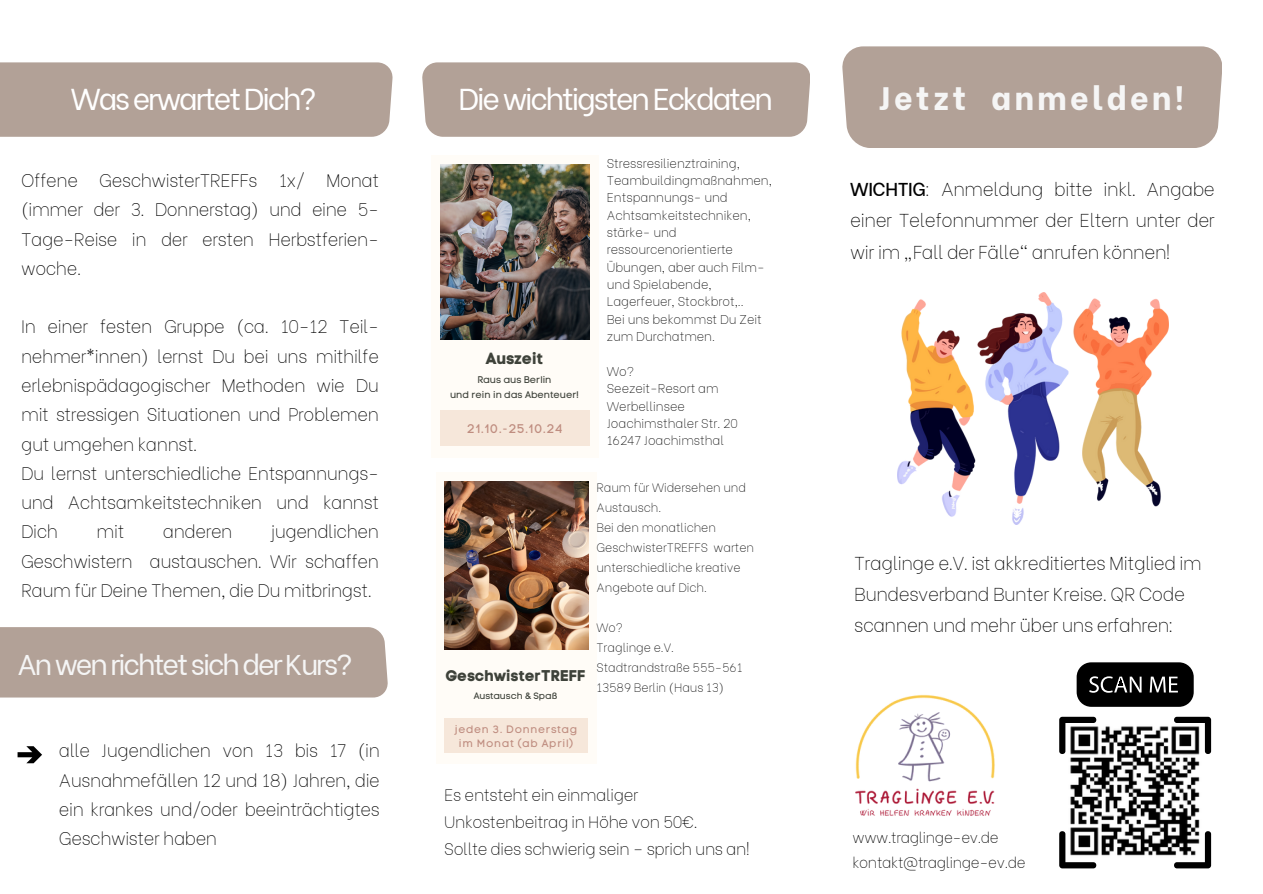
<style>
.page{position:relative;width:1263px;height:894px;background:#fff}
.page>*{position:absolute;margin:0;border:0;box-sizing:border-box;transform-origin:0 0}
.t1{font:800 32.4px "Be Vietnam";letter-spacing:.105em;color:#f5f5f5}
.t2{font:30.15px "Be Vietnam";letter-spacing:-.07em;color:#fff}
.t3{font:28.5px "Be Vietnam";letter-spacing:-.07em;color:#f5f5f5}
.t4{font:100 18.6px/31px "Be Vietnam";letter-spacing:-.02em;color:#000;text-align:justify}
.t5{font:100 18px/29.2px "Be Vietnam";letter-spacing:-.02em;color:#000;text-align:justify}
.t6{font:100 16.5px/27px "Be Vietnam";letter-spacing:-.02em;color:#000}
.t7{font:16.05px "Code Pro Bold LC";color:#3e423a}
.t8{font:15.45px "Code Pro Bold LC";color:#3e423a}
.t9{font:100 15px/24.8px "Be Vietnam";letter-spacing:-.02em;color:#000}
.t10{font:100 12.6px/17.4px "Be Vietnam";color:#000}
.t11{font:12.45px "Code Pro Normal LC";letter-spacing:.065em;color:#bf8d80}
.t12{font:100 12.15px/20px "Be Vietnam";color:#000}
.t13{font:10.65px/14.2px "Code Pro Normal LC";letter-spacing:.065em;color:#bf8d80;text-align:center}
.t14{font:9.6px "Code Pro Normal LC";color:#3e423a}
.t15{font:9.3px "Code Pro Normal LC";color:#3e423a}
.s1{font-weight:500}
</style>
<div class="page">
<div style="left:0;top:62px;width:393px;height:75px;background:#b2a197"></div>
<div style="left:0;top:627px;width:388px;height:70px;background:#b2a197"></div>
<div style="left:842px;top:46px;width:380px;height:102px;background:#b2a197"></div>
<svg style="left:18px;top:746px;width:24px;height:16px"></svg>
<div style="left:422px;top:62px;width:388px;height:75px;background:#b2a197"></div>
<div style="left:431px;top:155px;width:168px;height:302px;background:#fffcf7"></div>
<img style="left:440px;top:164px;width:150px;height:175px">
<div style="left:440px;top:410px;width:149px;height:36px;background:#f6e7da"></div>
<div style="left:436px;top:472px;width:160px;height:291px;background:#fffcf7"></div>
<img style="left:444px;top:481px;width:144px;height:168px">
<div style="left:444px;top:718px;width:143px;height:34px;background:#f6e7da"></div>
<img style="left:897px;top:292px;width:271px;height:232px">
<svg style="left:1174px;top:716px;width:37px;height:38px"></svg>
<svg style="left:1059px;top:716px;width:38px;height:38px"></svg>
<svg style="left:1174px;top:831px;width:37px;height:37px"></svg>
<svg style="left:1059px;top:831px;width:38px;height:37px"></svg>
<svg style="left:1077px;top:662px;width:117px;height:44px;background:#202020"></svg>
<img style="left:855px;top:694px;width:140px;height:122px">
<img style="left:1068px;top:723px;width:135px;height:135px">
<p class="t2" style="left:71px;top:74px;width:247px">Was erwartet Dich?</p>
<h6 class="t5" style="left:21px;top:164px;width:359px">Offene GeschwisterTREFFs 1x/ Monat (immer der 3. Donnerstag) und eine 5- Tage-Reise in der ersten Herbstferien&shy;woche.</h6>
<p class="t5" style="left:21px;top:310px;width:359px;text-align:left">In einer festen Gruppe (ca. 10-12 Teil&shy;nehmer*innen) lernst Du bei uns mithilfe erlebnispädagogischer Methoden wie Du mit stressigen Situationen und Problemen gut umgehen kannst.<br>Du lernst unterschiedliche Entspannungs&shy;und Achtsamkeitstechniken und kannst Dich</p>
<p class="t5" style="left:21px;top:515px;width:359px;text-indent:250px">jugendlichen Geschwistern austauschen. Wir schaffen Raum für Deine Themen, die Du mitbringst.</p>
<p class="t5" style="left:97px;top:515px;width:29px">mit</p>
<p class="t5" style="left:163px;top:515px;width:71px">anderen</p>
<p class="t3" style="left:17px;top:641px;width:337px">An wen richtet sich der Kurs?</p>
<p class="t5" style="left:59px;top:734px;width:322px">alle Jugendlichen von 13 bis 17 (in Ausnahmefällen 12 und 18) Jahren, die ein krankes und/oder beeinträchtigtes Geschwister haben</p>
<p class="t2" style="left:458px;top:74px;width:316px">Die wichtigsten Eckdaten</p>
<p class="t7" style="left:485px;top:348px;width:60px">Auszeit</p>
<h5 class="t14" style="left:477px;top:373px;width:76px">Raus aus Berlin</h5>
<p class="t14" style="left:450px;top:389px;width:130px">und rein in das Abenteuer!</p>
<p class="t11" style="left:467px;top:420px;width:97px">21.10.-25.10.24</p>
<p class="t10" style="left:607px;top:153px;width:167px">Stressresilienztraining,<br>Teambuildingmaßnahmen,<br>Entspannungs- und<br>Achtsamkeitstechniken, stärke- und ressourcenorientierte<br>Übungen, aber auch Film&shy;und Spielabende,<br>Lagerfeuer, Stockbrot,..</p>
<p class="t10" style="left:607px;top:309px;width:157px">Bei uns bekommst Du Zeit zum Durchatmen.</p>
<p class="t10" style="left:607px;top:361px;width:29px">Wo?</p>
<p class="t10" style="left:607px;top:378px;width:113px">Seezeit-Resort am<br>Werbellinsee</p>
<p class="t10" style="left:607px;top:413px;width:132px">Joachimsthaler Str. 20</p>
<p class="t10" style="left:607px;top:430px;width:119px">16247 Joachimsthal</p>
<p class="t8" style="left:445px;top:666px;width:142px">GeschwisterTREFF</p>
<p class="t15" style="left:474px;top:690px;width:85px">Austausch &amp; Spaß</p>
<p class="t13" style="left:455px;top:722px;width:124px">jeden 3. Donnerstag im Monat (ab April)</p>
<p class="t12" style="left:596px;top:476px;width:151px">Raum für Widersehen und<br>Austausch.</p>
<p class="t12" style="left:596px;top:516px;width:159px">Bei den monatlichen<br>GeschwisterTREFFS warten unterschiedliche kreative<br>Angebote auf Dich.</p>
<h5 class="t12" style="left:596px;top:616px;width:28px">Wo?</h5>
<h1 class="t12" style="left:596px;top:636px;width:79px">Traglinge e.V.</h1>
<h4 class="t12" style="left:596px;top:656px;width:147px">Stadtrandstraße 555-561</h4>
<h4 class="t12" style="left:596px;top:676px;width:129px">13589 Berlin (Haus 13)</h4>
<p class="t6" style="left:444px;top:779px;width:307px">Es entsteht ein einmaliger<br>Unkostenbeitrag in Höhe von 50€.<br>Sollte dies schwierig sein – sprich uns an!</p>
<h2 class="t1" style="left:878px;top:71px;width:307px">Jetzt anmelden!</h2>
<h4 class="t4" style="left:850px;top:172px;width:366px"><span class="s1">WICHTIG</span>: Anmeldung bitte inkl. Angabe einer Telefonnummer der Eltern unter der wir im „Fall der Fälle“ anrufen können!</h4>
<h4 class="t4" style="left:854px;top:545px;width:349px">Traglinge e.V. ist akkreditiertes Mitglied im<br>Bundesverband Bunter Kreise. QR Code</h4>
<h3 class="t4" style="left:854px;top:608px;width:321px">scannen und mehr über uns erfahren:</h3>
<h4 class="t9" style="left:852px;top:823px;width:175px">www.traglinge-ev.de kontakt@traglinge-ev.de</h4>
</div>
